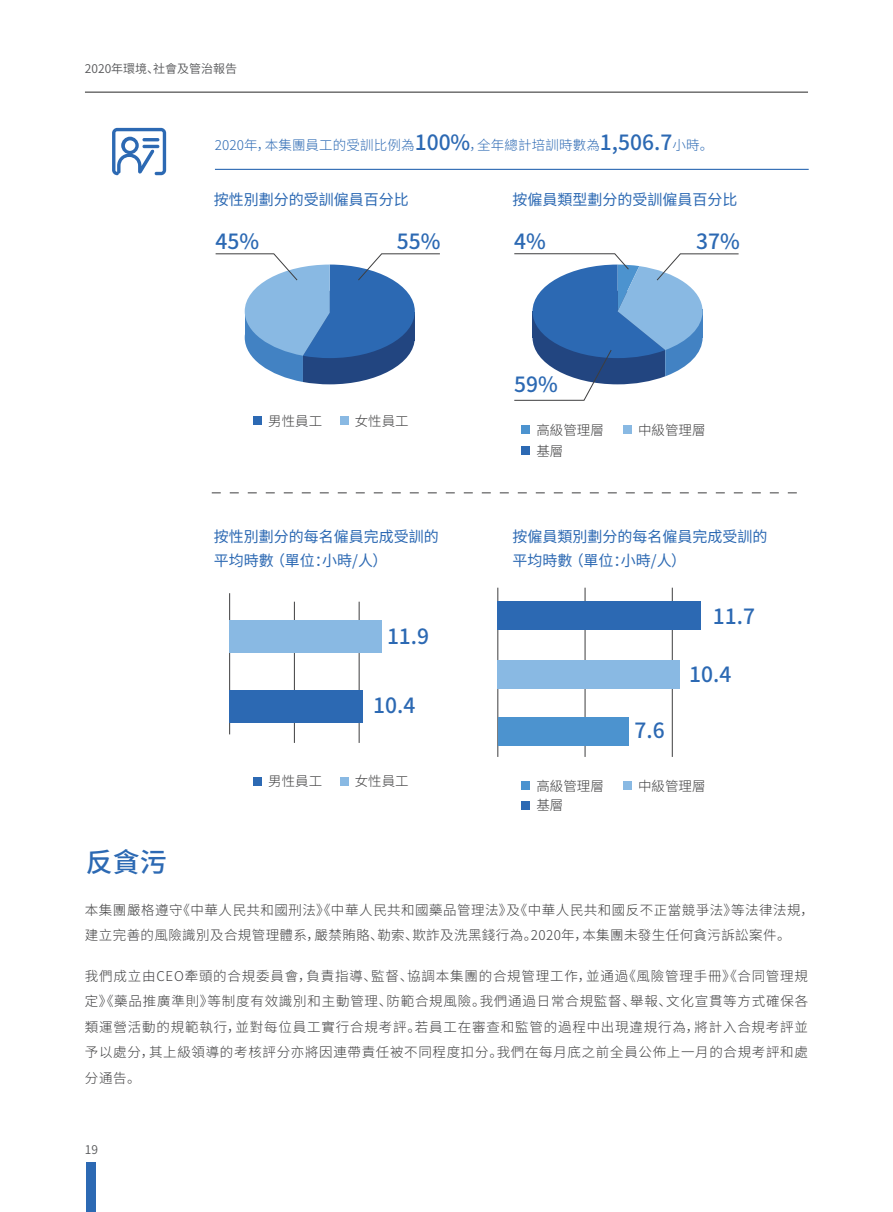
<style>
.page{position:relative;width:893px;height:1212px;background:#fff}
.page>*{position:absolute;margin:0;border:0;box-sizing:border-box;transform-origin:0 0}
.t1{font:500 27px "Source Han Sans SC";color:#2c69b3}
.t2{font:500 21px "Source Han Sans SC";color:#2c69b3}
.t3{font:15px/24px "Source Han Sans SC";color:#2c69b3}
.t4{font:300 13.5px/25.5px "Source Han Sans SC";letter-spacing:.04em;color:#3e3e3f}
.t5{font:300 13.5px "Source Han Sans SC";letter-spacing:.01em;color:#2c69b3}
.t6{font:12px "Source Han Sans SC";color:#57585a}
.s1{font-weight:500;font-size:21px}
</style>
<div class="page">
<hr style="left:215px;top:169px;width:594px;height:1px;background:#2c69b3">
<svg style="left:212px;top:492px;width:585px;height:1px"></svg>
<svg style="left:112px;top:128px;width:54px;height:47px"></svg>
<hr style="left:142px;top:145px;width:17px;height:3px;background:#2c69b3;border-radius:2px">
<hr style="left:142px;top:138px;width:17px;height:3px;background:#2c69b3;border-radius:2px">
<svg style="left:215px;top:253px;width:225px;height:131px"></svg>
<div style="left:253px;top:416px;width:8px;height:9px;background:#2c69b3"></div>
<div style="left:340px;top:416px;width:8px;height:9px;background:#89b9e3"></div>
<div style="left:253px;top:777px;width:8px;height:8px;background:#2c69b3"></div>
<div style="left:340px;top:777px;width:8px;height:8px;background:#89b9e3"></div>
<div style="left:521px;top:426px;width:9px;height:8px;background:#4c93cf"></div>
<div style="left:521px;top:446px;width:9px;height:9px;background:#2c69b3"></div>
<div style="left:623px;top:426px;width:8px;height:8px;background:#89b9e3"></div>
<div style="left:521px;top:781px;width:9px;height:9px;background:#4c93cf"></div>
<div style="left:521px;top:801px;width:9px;height:8px;background:#2c69b3"></div>
<div style="left:623px;top:781px;width:8px;height:9px;background:#89b9e3"></div>
<svg style="left:514px;top:253px;width:225px;height:148px"></svg>
<hr style="left:229px;top:593px;width:1px;height:141px;background:#3e3e3f">
<hr style="left:294px;top:602px;width:1px;height:141px;background:#3e3e3f">
<hr style="left:359px;top:602px;width:1px;height:141px;background:#3e3e3f">
<hr style="left:497px;top:588px;width:1px;height:169px;background:#3e3e3f">
<hr style="left:585px;top:588px;width:1px;height:169px;background:#3e3e3f">
<hr style="left:672px;top:588px;width:1px;height:169px;background:#3e3e3f">
<div style="left:230px;top:621px;width:152px;height:32px;background:#89b9e3"></div>
<div style="left:498px;top:601px;width:203px;height:28px;background:#2c69b3"></div>
<div style="left:498px;top:660px;width:182px;height:29px;background:#89b9e3"></div>
<div style="left:498px;top:717px;width:131px;height:28px;background:#4c93cf"></div>
<div style="left:230px;top:691px;width:133px;height:32px;background:#2c69b3"></div>
<div style="left:86px;top:1162px;width:10px;height:50px;background:#2c69b3"></div>
<hr style="left:85px;top:92px;width:723px;height:1px;background:#3e3e3f">
<p class="t6" style="left:85px;top:62px;width:154px">2020年環境、社會及管治報告</p>
<p class="t5" style="left:215px;top:138px;width:500px">2020年，本集團員工的受訓比例為<span class="s1">100%</span>，全年總計培訓時數為<span class="s1">1,506.7</span>小時。</p>
<p class="t3" style="left:214px;top:188px;width:196px">按性別劃分的受訓僱員百分比</p>
<p class="t3" style="left:512px;top:188px;width:227px">按僱員類型劃分的受訓僱員百分比</p>
<h2 class="t2" style="left:215px;top:229px;width:45px">45%</h2>
<h2 class="t2" style="left:397px;top:229px;width:45px">55%</h2>
<p class="t4" style="left:268px;top:408px;width:55px">男性員工</p>
<p class="t4" style="left:355px;top:408px;width:55px">女性員工</p>
<h2 class="t2" style="left:514px;top:229px;width:33px">4%</h2>
<h2 class="t2" style="left:514px;top:373px;width:45px">59%</h2>
<h2 class="t2" style="left:696px;top:229px;width:45px">37%</h2>
<p class="t4" style="left:536px;top:418px;width:69px">高級管理層</p>
<p class="t4" style="left:638px;top:418px;width:69px">中級管理層</p>
<p class="t4" style="left:536px;top:438px;width:28px">基層</p>
<p class="t3" style="left:214px;top:525px;width:226px">按性別劃分的每名僱員完成受訓的平均時數 （單位：小時/人）</p>
<p class="t3" style="left:512px;top:525px;width:257px">按僱員類別劃分的每名僱員完成受訓的平均時數 （單位：小時/人）</p>
<h2 class="t2" style="left:387px;top:624px;width:44px">11.9</h2>
<h2 class="t2" style="left:373px;top:693px;width:44px">10.4</h2>
<p class="t4" style="left:268px;top:769px;width:55px">男性員工</p>
<p class="t4" style="left:355px;top:769px;width:55px">女性員工</p>
<h2 class="t2" style="left:713px;top:604px;width:44px">11.7</h2>
<h2 class="t2" style="left:634px;top:719px;width:32px">7.6</h2>
<h2 class="t2" style="left:689px;top:663px;width:44px">10.4</h2>
<p class="t4" style="left:536px;top:773px;width:69px">高級管理層</p>
<p class="t4" style="left:638px;top:773px;width:69px">中級管理層</p>
<p class="t4" style="left:536px;top:793px;width:28px">基層</p>
<h1 class="t1" style="left:86px;top:847px;width:82px">反貪污</h1>
<p class="t4" style="left:85px;top:897px;width:730px">本集團嚴格遵守《中華人民共和國刑法》《中華人民共和國藥品管理法》及《中華人民共和國反不正當競爭法》等法律法規，建立完善的風險識別及合規管理體系，嚴禁賄賂、勒索、欺詐及洗黑錢行為。2020年，本集團未發生任何貪污訴訟案件。</p>
<p class="t4" style="left:85px;top:963px;width:725px;text-align:justify">我們成立由CEO牽頭的合規委員會，負責指導、監督、協調本集團的合規管理工作，並通過《風險管理手冊》《合同管理規定》《藥品推廣準則》等制度有效識別和主動管理、防範合規風險。我們通過日常合規監督、舉報、文化宣貫等方式確保各類運營活動的規範執行，並對每位員工實行合規考評。若員工在審查和監管的過程中出現違規行為，將計入合規考評並予以處分，其上級領導的考核評分亦將因連帶責任被不同程度扣分。我們在每月底之前全員公佈上一月的合規考評和處分通告。</p>
<p class="t6" style="left:85px;top:1142px;width:15px">19</p>
</div>
